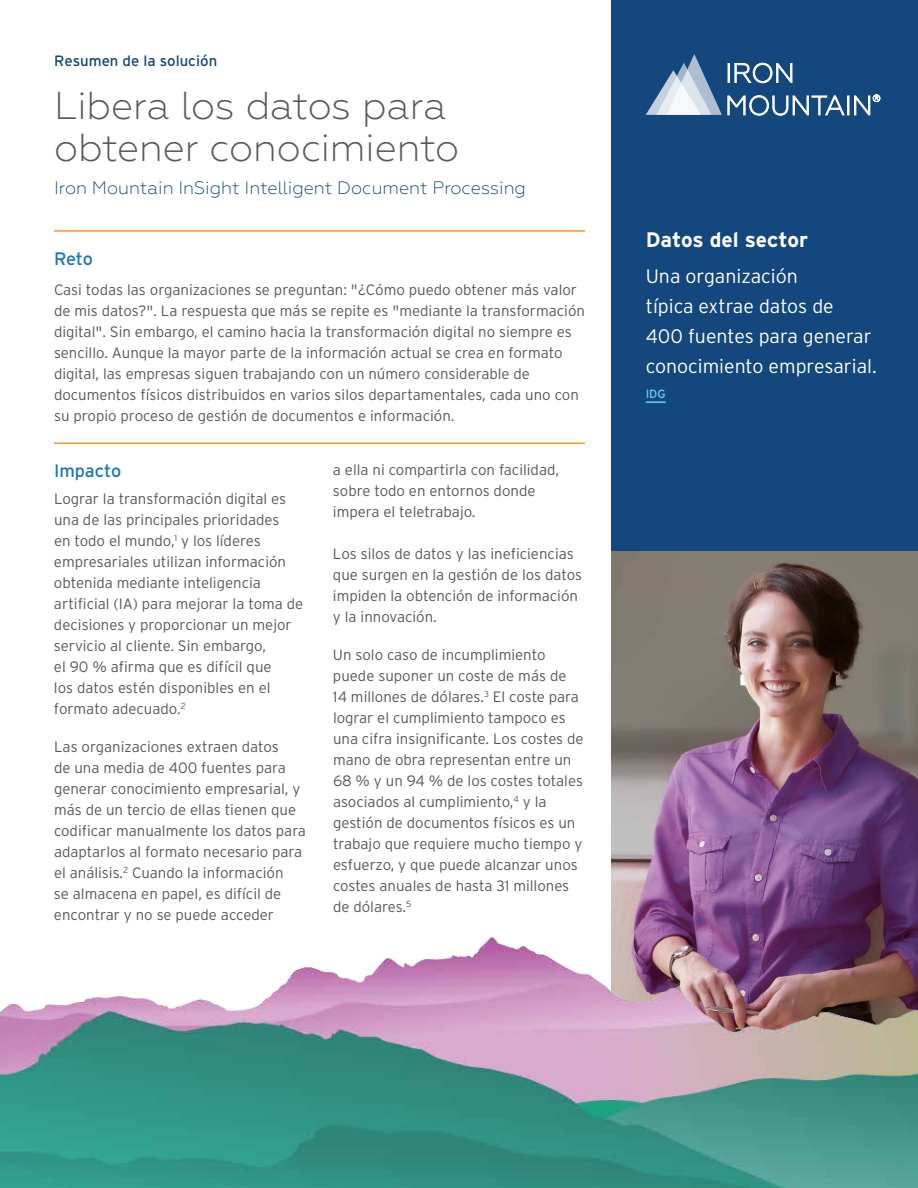
<style>
.page{position:relative;width:918px;height:1188px;background:#fff}
.page>*{position:absolute;margin:0;border:0;box-sizing:border-box;transform-origin:0 0}
.t1{font:300 39px/42px "Geometria";letter-spacing:-.005em;color:#58585b}
.t2{font:700 21px "Interstate";color:#fff}
.t3{font:300 19.5px/30px "Interstate";color:#fff}
.t4{font:300 18px "Geometria";color:#13477d}
.t5{font:18px "Interstate";letter-spacing:-.01em;color:#1b75bc}
.t6{font:300 15px/21px "Interstate";color:#58585b}
.t7{font:15px "Interstate";color:#13477d}
.t8{font:12px "Interstate";color:#6dcff6}
</style>
<div class="page">
<div style="left:611px;top:0;width:307px;height:551px;background:#14477d"></div>
<div style="left:728px;top:63px;width:2px;height:20px;border:1px solid #fff"></div>
<svg style="left:735px;top:63px;width:57px;height:20px"></svg>
<svg style="left:728px;top:95px;width:152px;height:20px"></svg>
<svg style="left:646px;top:54px;width:76px;height:61px"></svg>
<img style="left:611px;top:551px;width:307px;height:386px">
<hr style="left:646px;top:401px;width:20px;height:2px;background:#6dcff6">
<hr style="left:54px;top:230px;width:531px;height:2px;background:#f7941d">
<hr style="left:54px;top:443px;width:531px;height:1px;background:#f7941d">
<img style="left:0;top:937px;width:918px;height:251px">
<p class="t7" style="left:54px;top:52px;width:165px">Resumen de la solución</p>
<h1 class="t1" style="left:54px;top:84px;width:407px">Libera los datos para obtener conocimiento</h1>
<p class="t4" style="left:54px;top:178px;width:473px">Iron Mountain InSight Intelligent Document Processing</p>
<p class="t5" style="left:54px;top:248px;width:41px">Reto</p>
<p class="t6" style="left:54px;top:279px;width:533px">Casi todas las organizaciones se preguntan: "¿Cómo puedo obtener más valor de mis datos?". La respuesta que más se repite es "mediante la transformación digital". Sin embargo, el camino hacia la transformación digital no siempre es sencillo. Aunque la mayor parte de la información actual se crea en formato digital, las empresas siguen trabajando con un número considerable de documentos físicos distribuidos en varios silos departamentales, cada uno con su propio proceso de gestión de documentos e información.</p>
<p class="t5" style="left:54px;top:460px;width:69px">Impacto</p>
<p class="t6" style="left:54px;top:488px;width:251px">Lograr la transformación digital es una de las principales prioridades<br>en todo el mundo,<sup>1</sup> y los líderes empresariales utilizan información obtenida mediante inteligencia artificial (IA) para mejorar la toma de decisiones y proporcionar un mejor servicio al cliente. Sin embargo,<br>el 90 % afirma que es difícil que<br>los datos estén disponibles en el formato adecuado.<sup>2</sup></p>
<p class="t6" style="left:54px;top:736px;width:254px">Las organizaciones extraen datos<br>de una media de 400 fuentes para generar conocimiento empresarial, y más de un tercio de ellas tienen que codificar manualmente los datos para adaptarlos al formato necesario para el análisis.<sup>2</sup> Cuando la información<br>se almacena en papel, es difícil de encontrar y no se puede acceder</p>
<p class="t6" style="left:333px;top:459px;width:228px">a ella ni compartirla con facilidad, sobre todo en entornos donde impera el teletrabajo.</p>
<p class="t6" style="left:333px;top:543px;width:251px">Los silos de datos y las ineficiencias que surgen en la gestión de los datos impiden la obtención de información y la innovación.</p>
<p class="t6" style="left:333px;top:644px;width:252px">Un solo caso de incumplimiento puede suponer un coste de más de<br>14 millones de dólares.<sup>3</sup> El coste para lograr el cumplimiento tampoco es una cifra insignificante. Los costes de mano de obra representan entre un<br>68 % y un 94 % de los costes totales asociados al cumplimiento,<sup>4</sup> y la gestión de documentos físicos es un trabajo que requiere mucho tiempo y esfuerzo, y que puede alcanzar unos costes anuales de hasta 31 millones de dólares.<sup>5</sup></p>
<h2 class="t2" style="left:646px;top:227px;width:164px">Datos del sector</h2>
<h3 class="t3" style="left:646px;top:261px;width:233px">Una organización<br>típica extrae datos de<br>400 fuentes para generar conocimiento empresarial.</h3>
<p class="t8" style="left:646px;top:386px;width:21px">IDG</p>
</div>
